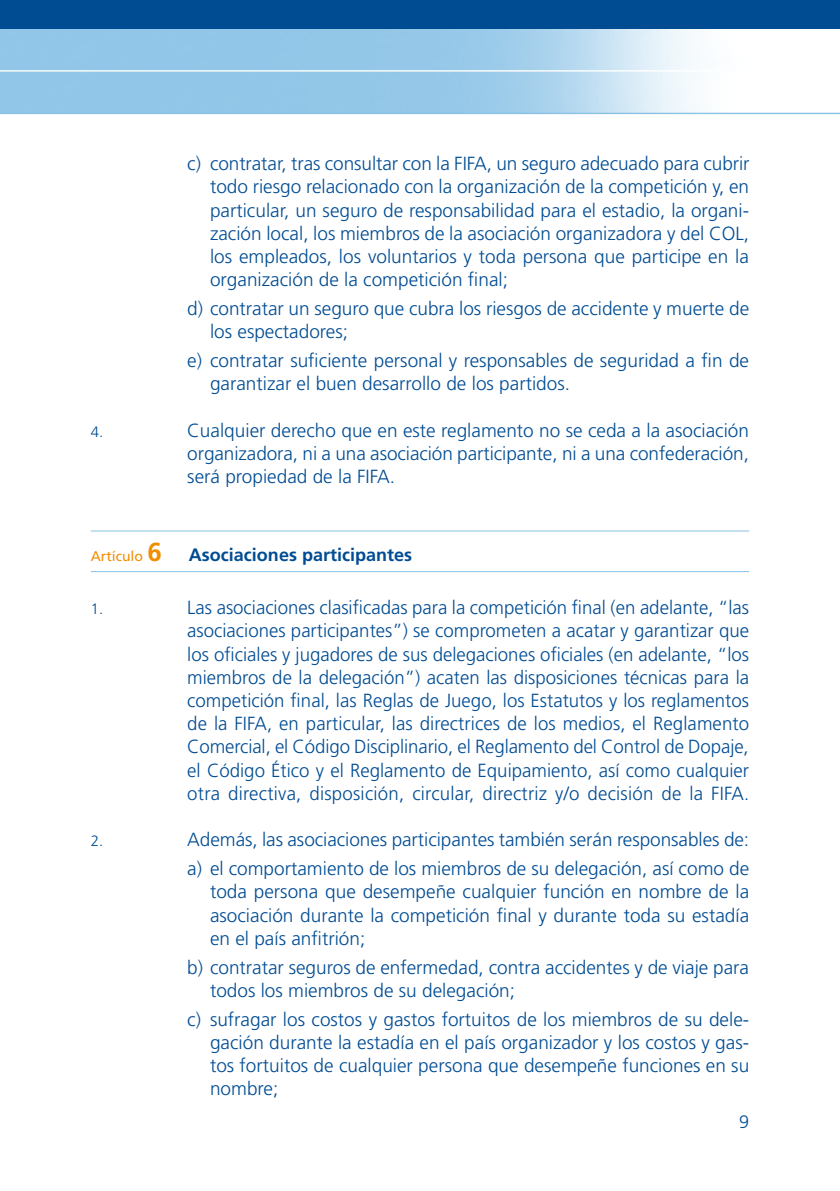
<style>
.page{position:relative;width:840px;height:1191px;background:#fff}
.page>*{position:absolute;margin:0;border:0;box-sizing:border-box;transform-origin:0 0}
.t1{font:300 19px/23.2px "Frutiger";color:#004c93;text-align:justify}
.t2{font:700 18px "Frutiger";color:#004c93}
.t3{font:300 18px "Frutiger";color:#004c93}
.t4{font:300 15px "Frutiger";color:#004c93}
.s1{font-weight:400;font-size:14px;color:#f18e00}
.s2{font-size:26px;color:#f18e00}
</style>
<div class="page">
<img style="left:0;top:28px;width:839px;height:85px">
<div style="left:0;top:0;width:839px;height:28px;background:#004c93"></div>
<hr style="left:0;top:70px;width:839px;height:2px;background:#fff">
<hr style="left:0;top:113px;width:839px;height:1px;background:#8ac2e6">
<hr style="left:91px;top:530px;width:657px;height:1px;background:#8ac2e6">
<hr style="left:91px;top:571px;width:657px;height:1px;background:#8ac2e6">
<p class="t1" style="left:210px;top:152px;width:541px;text-indent:-23px">c) contratar, tras consultar con la FIFA, un seguro adecuado para cubrir todo riesgo relacionado con la organización de la competición y, en particular, un seguro de responsabilidad para el estadio, la organi&shy;zación local, los miembros de la asociación organizadora y del COL, los empleados, los voluntarios y toda persona que participe en la organización de la competición final;</p>
<p class="t1" style="left:210px;top:297px;width:540px;text-indent:-23px">d) contratar un seguro que cubra los riesgos de accidente y muerte de los espectadores;</p>
<p class="t1" style="left:210px;top:349px;width:540px;text-indent:-23px">e) contratar suficiente personal y responsables de seguridad a fin de garantizar el buen desarrollo de los partidos.</p>
<p class="t4" style="left:91px;top:423px;width:14px">4.</p>
<p class="t1" style="left:187px;top:419px;width:563px">Cualquier derecho que en este reglamento no se ceda a la asociación organizadora, ni a una asociación participante, ni a una confederación, será propiedad de la FIFA.</p>
<p class="t2" style="left:91px;top:544px;width:323px"><span class="s1">Artículo</span> <span class="s2">6</span> Asociaciones participantes</p>
<p class="t4" style="left:91px;top:600px;width:14px">1.</p>
<p class="t1" style="left:187px;top:596px;width:563px">Las asociaciones clasificadas para la competición final (en adelante, “las asociaciones participantes”) se comprometen a acatar y garantizar que los oficiales y jugadores de sus delegaciones oficiales (en adelante, “los miembros de la delegación”) acaten las disposiciones técnicas para la competición final, las Reglas de Juego, los Estatutos y los reglamentos de la FIFA, en particular, las directrices de los medios, el Reglamento Comercial, el Código Disciplinario, el Reglamento del Control de Dopaje, el Código Ético y el Reglamento de Equipamiento, así como cualquier otra directiva, disposición, circular, directriz y/o decisión de la FIFA.</p>
<p class="t4" style="left:91px;top:832px;width:14px">2.</p>
<p class="t1" style="left:187px;top:825px;width:563px;line-height:28.8px">Además, las asociaciones participantes también serán responsables de: a) el comportamiento de los miembros de su delegación, así como de</p>
<p class="t1" style="left:210px;top:880px;width:540px">toda persona que desempeñe cualquier función en nombre de la asociación durante la competición final y durante toda su estadía en el país anfitrión;</p>
<p class="t1" style="left:210px;top:955px;width:540px;text-indent:-23px">b) contratar seguros de enfermedad, contra accidentes y de viaje para todos los miembros de su delegación;</p>
<p class="t1" style="left:210px;top:1007px;width:540px;text-indent:-23px">c) sufragar los costos y gastos fortuitos de los miembros de su dele&shy;gación durante la estadía en el país organizador y los costos y gas&shy;tos fortuitos de cualquier persona que desempeñe funciones en su nombre;</p>
<p class="t3" style="left:738px;top:1111px;width:12px">9</p>
</div>
